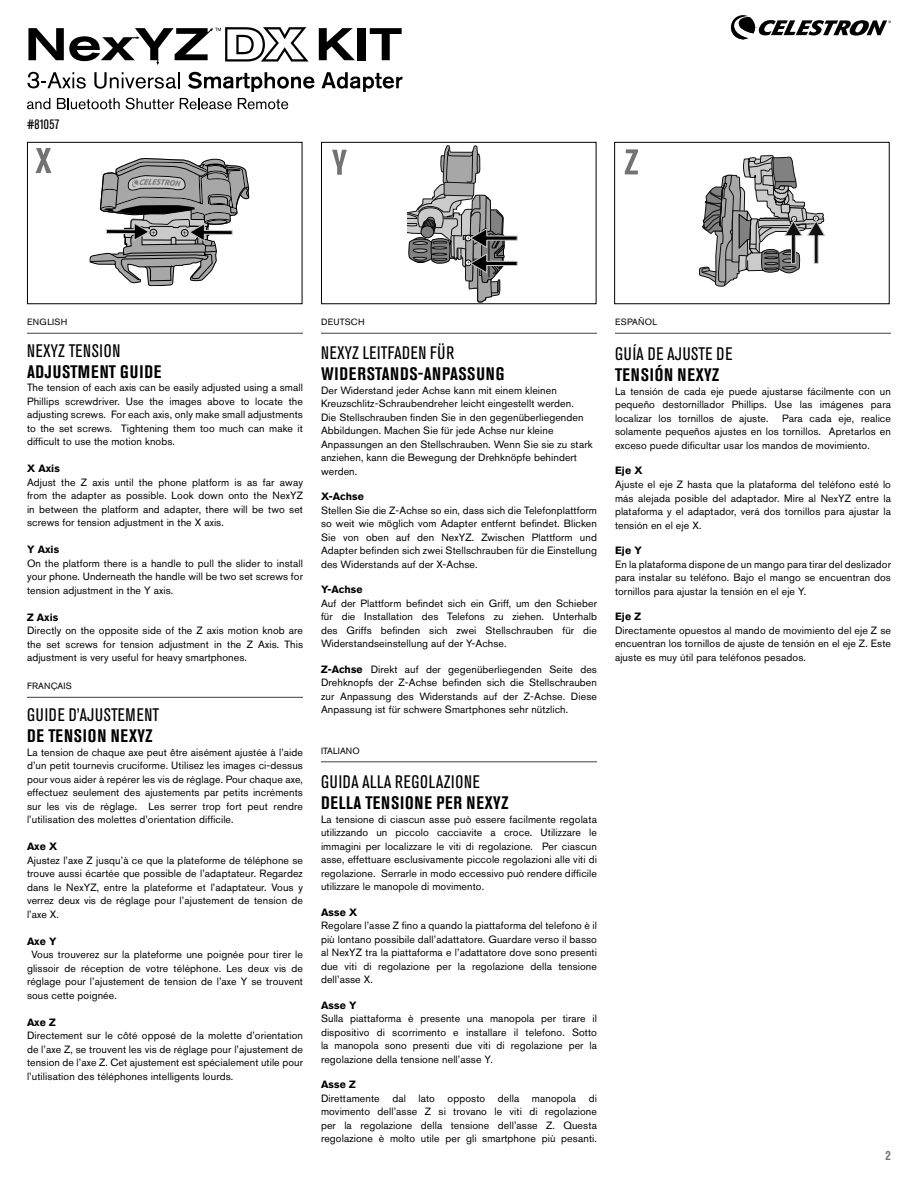
<style>
.page{position:relative;width:918px;height:1188px;background:#fff}
.page>*{position:absolute;margin:0;border:0;box-sizing:border-box;transform-origin:0 0}
.t1{font:700 condensed 18px "Akzidenz Grotesk Pro";letter-spacing:.045em;color:#000}
.t2{font:condensed 18px "Akzidenz Grotesk Pro";letter-spacing:.03em;color:#000}
.t3{font:condensed 13.5px "Akzidenz Grotesk Pro";color:#000}
.t4{font:700 condensed 13.5px "Akzidenz Grotesk Pro";color:#737373}
.t5{font:10.5px/13.5px "Akzidenz Grotesk Pro";letter-spacing:.01em;color:#000;text-align:justify}
.t6{font:700 10.5px "Akzidenz Grotesk Pro";letter-spacing:.01em;color:#000}
.t7{font:9px "Akzidenz Grotesk Pro";letter-spacing:.03em;color:#000}
.t8{font:9px "Akzidenz Grotesk Pro";letter-spacing:.01em;color:#000}
.s1{font-weight:700}
</style>
<div class="page">
<div style="left:27px;top:142px;width:275px;height:162px;border:1px solid #000"></div>
<svg style="left:35px;top:148px;width:16px;height:25px"></svg>
<svg style="left:89px;top:158px;width:161px;height:129px"></svg>
<div style="left:321px;top:142px;width:275px;height:162px;border:1px solid #000"></div>
<svg style="left:332px;top:150px;width:15px;height:25px"></svg>
<svg style="left:408px;top:145px;width:109px;height:157px"></svg>
<div style="left:614px;top:142px;width:276px;height:162px;border:1px solid #000"></div>
<svg style="left:625px;top:149px;width:13px;height:25px"></svg>
<svg style="left:699px;top:155px;width:126px;height:132px"></svg>
<svg style="left:731px;top:15px;width:160px;height:24px"></svg>
<svg style="left:319px;top:28px;width:36px;height:32px"></svg>
<div style="left:358px;top:28px;width:8px;height:32px;background:#000"></div>
<svg style="left:370px;top:28px;width:32px;height:32px"></svg>
<svg style="left:27px;top:72px;width:59px;height:17px"></svg>
<svg style="left:94px;top:72px;width:86px;height:17px"></svg>
<svg style="left:188px;top:72px;width:127px;height:20px"></svg>
<svg style="left:322px;top:72px;width:80px;height:20px"></svg>
<svg style="left:27px;top:98px;width:23px;height:11px"></svg>
<svg style="left:57px;top:98px;width:63px;height:11px"></svg>
<svg style="left:126px;top:98px;width:48px;height:11px"></svg>
<svg style="left:180px;top:98px;width:52px;height:11px"></svg>
<svg style="left:238px;top:98px;width:50px;height:11px"></svg>
<svg style="left:28px;top:27px;width:281px;height:38px"></svg>
<hr style="left:27px;top:333px;width:276px;height:1px;background:#414141">
<hr style="left:27px;top:697px;width:276px;height:1px;background:#414141">
<hr style="left:321px;top:333px;width:276px;height:1px;background:#414141">
<hr style="left:321px;top:762px;width:276px;height:1px;background:#414141">
<hr style="left:615px;top:333px;width:276px;height:1px;background:#414141">
<p class="t3" style="left:27px;top:116px;width:34px">#81057</p>
<p class="t7" style="left:27px;top:316px;width:42px">ENGLISH</p>
<h1 class="t2" style="left:27px;top:339px;width:95px">NEXYZ TENSION</h1>
<h1 class="t1" style="left:27px;top:360px;width:136px">ADJUSTMENT GUIDE</h1>
<p class="t5" style="left:27px;top:381px;width:278px">The tension of each axis can be easily adjusted using a small Phillips screwdriver. Use the images above to locate the adjusting screws. For each axis, only make small adjustments to the set screws. Tightening them too much can make it difficult to use the motion knobs.</p>
<p class="t6" style="left:27px;top:462px;width:34px">X Axis</p>
<p class="t5" style="left:27px;top:475px;width:278px">Adjust the Z axis until the phone platform is as far away from the adapter as possible. Look down onto the NexYZ in between the platform and adapter, there will be two set screws for tension adjustment in the X axis.</p>
<p class="t6" style="left:27px;top:543px;width:34px">Y Axis</p>
<p class="t5" style="left:27px;top:556px;width:278px">On the platform there is a handle to pull the slider to install your phone. Underneath the handle will be two set screws for tension adjustment in the Y axis.</p>
<p class="t6" style="left:27px;top:610px;width:33px">Z Axis</p>
<p class="t5" style="left:27px;top:624px;width:278px">Directly on the opposite side of the Z axis motion knob are the set screws for tension adjustment in the Z Axis. This adjustment is very useful for heavy smartphones.</p>
<p class="t8" style="left:27px;top:680px;width:46px">FRANÇAIS</p>
<h1 class="t2" style="left:27px;top:703px;width:134px">GUIDE D’AJUSTEMENT</h1>
<h1 class="t1" style="left:27px;top:724px;width:127px">DE TENSION NEXYZ</h1>
<p class="t5" style="left:27px;top:745px;width:278px">La tension de chaque axe peut être aisément ajustée à l’aide d’un petit tournevis cruciforme. Utilisez les images ci-dessus pour vous aider à repérer les vis de réglage. Pour chaque axe, effectuez seulement des ajustements par petits incréments sur les vis de réglage. Les serrer trop fort peut rendre l’utilisation des molettes d’orientation difficile.</p>
<p class="t6" style="left:27px;top:840px;width:32px">Axe X</p>
<p class="t5" style="left:27px;top:853px;width:278px">Ajustez l’axe Z jusqu’à ce que la plateforme de téléphone se trouve aussi écartée que possible de l’adaptateur. Regardez dans le NexYZ, entre la plateforme et l’adaptateur. Vous y verrez deux vis de réglage pour l’ajustement de tension de l’axe X.</p>
<p class="t6" style="left:27px;top:934px;width:31px">Axe Y</p>
<p class="t5" style="left:27px;top:948px;width:278px;text-indent:4px">Vous trouverez sur la plateforme une poignée pour tirer le glissoir de réception de votre téléphone. Les deux vis de réglage pour l’ajustement de tension de l’axe Y se trouvent sous cette poignée.</p>
<p class="t6" style="left:27px;top:1015px;width:30px">Axe Z</p>
<p class="t5" style="left:27px;top:1029px;width:278px">Directement sur le côté opposé de la molette d’orientation de l’axe Z, se trouvent les vis de réglage pour l’ajustement de tension de l’axe Z. Cet ajustement est spécialement utile pour l’utilisation des téléphones intelligents lourds.</p>
<p class="t7" style="left:321px;top:316px;width:45px">DEUTSCH</p>
<h1 class="t2" style="left:321px;top:341px;width:135px">NEXYZ LEITFADEN FÜR</h1>
<h1 class="t1" style="left:321px;top:362px;width:185px">WIDERSTANDS-ANPASSUNG</h1>
<p class="t5" style="left:321px;top:383px;width:273px;text-align:left">Der Widerstand jeder Achse kann mit einem kleinen Kreuzschlitz-Schraubendreher leicht eingestellt werden.<br>Die Stellschrauben finden Sie in den gegenüberliegenden Abbildungen. Machen Sie für jede Achse nur kleine Anpassungen an den Stellschrauben. Wenn Sie sie zu stark anziehen, kann die Bewegung der Drehknöpfe behindert werden.</p>
<p class="t6" style="left:321px;top:490px;width:44px">X-Achse</p>
<p class="t5" style="left:321px;top:503px;width:278px">Stellen Sie die Z-Achse so ein, dass sich die Telefonplattform so weit wie möglich vom Adapter entfernt befindet. Blicken Sie von oben auf den NexYZ. Zwischen Plattform und Adapter befinden sich zwei Stellschrauben für die Einstellung des Widerstands auf der X-Achse.</p>
<p class="t6" style="left:321px;top:583px;width:43px">Y-Achse</p>
<p class="t5" style="left:321px;top:596px;width:278px">Auf der Plattform befindet sich ein Griff, um den Schieber für die Installation des Telefons zu ziehen. Unterhalb des Griffs befinden sich zwei Stellschrauben für die Widerstandseinstellung auf der Y-Achse.</p>
<p class="t5" style="left:321px;top:662px;width:278px"><span class="s1">Z-Achse</span> Direkt auf der gegenüberliegenden Seite des Drehknopfs der Z-Achse befinden sich die Stellschrauben zur Anpassung des Widerstands auf der Z-Achse. Diese Anpassung ist für schwere Smartphones sehr nützlich.</p>
<p class="t8" style="left:321px;top:745px;width:40px">ITALIANO</p>
<h1 class="t2" style="left:321px;top:770px;width:161px">GUIDA ALLA REGOLAZIONE</h1>
<h1 class="t1" style="left:321px;top:791px;width:189px">DELLA TENSIONE PER NEXYZ</h1>
<p class="t5" style="left:321px;top:812px;width:278px">La tensione di ciascun asse può essere facilmente regolata utilizzando un piccolo cacciavite a croce. Utilizzare le immagini per localizzare le viti di regolazione. Per ciascun asse, effettuare esclusivamente piccole regolazioni alle viti di regolazione. Serrarle in modo eccessivo può rendere difficile utilizzare le manopole di movimento.</p>
<p class="t6" style="left:321px;top:905px;width:38px">Asse X</p>
<p class="t5" style="left:321px;top:919px;width:278px">Regolare l’asse Z fino a quando la piattaforma del telefono è il più lontano possibile dall’adattatore. Guardare verso il basso al NexYZ tra la piattaforma e l’adattatore dove sono presenti due viti di regolazione per la regolazione della tensione dell’asse X.</p>
<p class="t6" style="left:321px;top:998px;width:37px">Asse Y</p>
<p class="t5" style="left:321px;top:1012px;width:278px">Sulla piattaforma è presente una manopola per tirare il dispositivo di scorrimento e installare il telefono. Sotto la manopola sono presenti due viti di regolazione per la regolazione della tensione nell’asse Y.</p>
<p class="t6" style="left:321px;top:1078px;width:36px">Asse Z</p>
<p class="t5" style="left:321px;top:1091px;width:278px">Direttamente dal lato opposto della manopola di movimento dell’asse Z si trovano le viti di regolazione per la regolazione della tensione dell’asse Z. Questa regolazione è molto utile per gli smartphone più pesanti.</p>
<p class="t7" style="left:615px;top:316px;width:43px">ESPAÑOL</p>
<h1 class="t2" style="left:615px;top:343px;width:119px">GUÍA DE AJUSTE DE</h1>
<h1 class="t1" style="left:615px;top:364px;width:106px">TENSIÓN NEXYZ</h1>
<p class="t5" style="left:615px;top:385px;width:278px">La tensión de cada eje puede ajustarse fácilmente con un pequeño destornillador Phillips. Use las imágenes para localizar los tornillos de ajuste.</p>
<p class="t5" style="left:615px;top:412px;width:278px;text-indent:167px">Para cada eje, realice solamente pequeños ajustes en los tornillos. Apretarlos en exceso puede dificultar usar los mandos de movimiento.</p>
<p class="t6" style="left:615px;top:464px;width:29px">Eje X</p>
<p class="t5" style="left:615px;top:478px;width:278px">Ajuste el eje Z hasta que la plataforma del teléfono esté lo más alejada posible del adaptador. Mire al NexYZ entre la plataforma y el adaptador, verá dos tornillos para ajustar la tensión en el eje X.</p>
<p class="t6" style="left:615px;top:544px;width:28px">Eje Y</p>
<p class="t5" style="left:615px;top:557px;width:277px">En la plataforma dispone de un mango para tirar del deslizador para instalar su teléfono. Bajo el mango se encuentran dos tornillos para ajustar la tensión en el eje Y.</p>
<p class="t6" style="left:615px;top:610px;width:28px">Eje Z</p>
<p class="t5" style="left:615px;top:623px;width:277px">Directamente opuestos al mando de movimiento del eje Z se encuentran los tornillos de ajuste de tensión en el eje Z. Este ajuste es muy útil para teléfonos pesados.</p>
<p class="t4" style="left:886px;top:1147px;width:7px">2</p>
</div>
